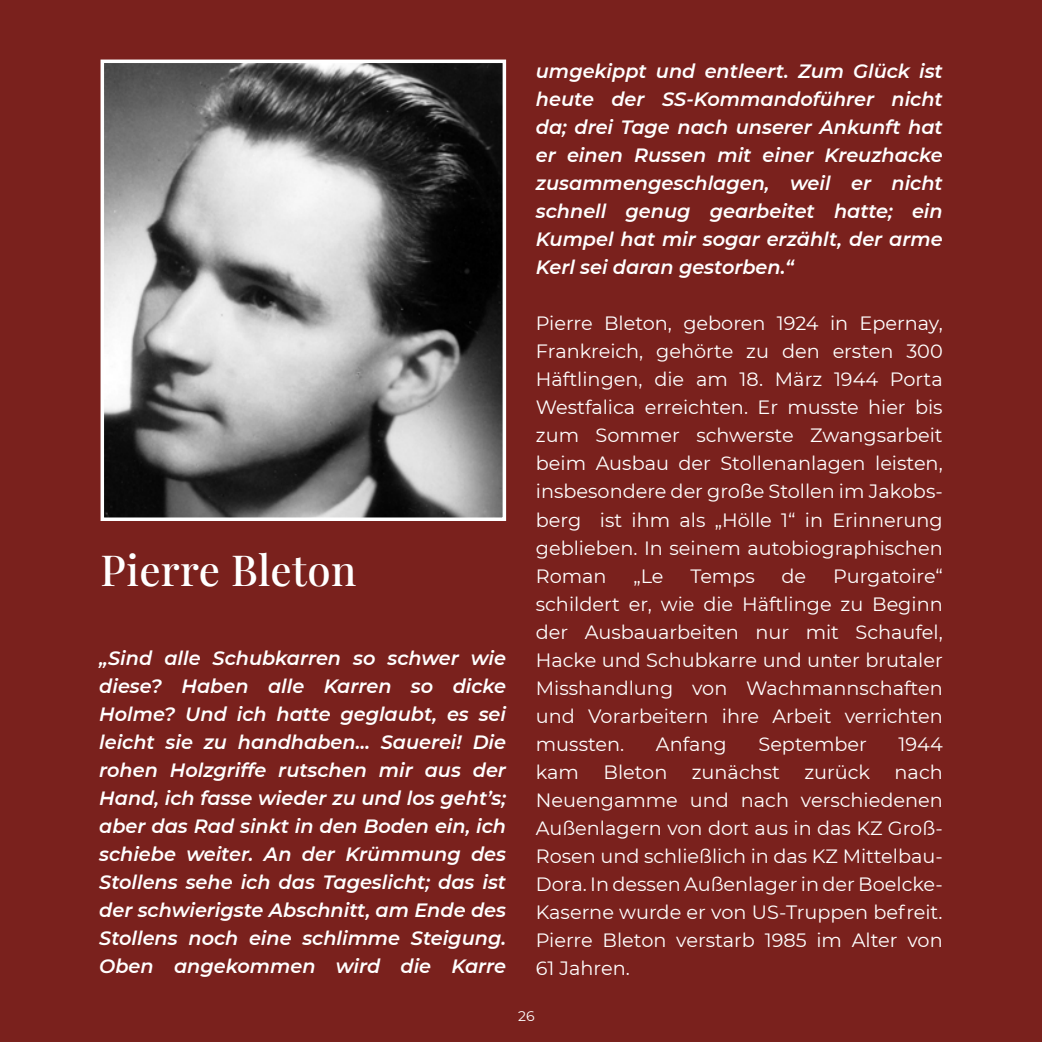
<style>
.page{position:relative;width:1042px;height:1042px;background:#7a211d}
.page>*{position:absolute;margin:0;border:0;box-sizing:border-box;transform-origin:0 0}
.t1{font:500 42px "Playfair Display";letter-spacing:.01em;color:#fff}
.t2{font:19.25px/28px "Montserrat";color:#fff;text-align:justify}
.t3{font:italic 600 19.25px/28px "Montserrat";color:#fff;text-align:justify}
.t4{font:14px "Montserrat";color:#fff}
</style>
<div class="page">
<img style="left:106px;top:65px;width:395px;height:451px">
<div style="left:101px;top:60px;width:405px;height:461px;border:4px solid #fff"></div>
<h1 class="t1" style="left:101px;top:537px;width:257px">Pierre Bleton</h1>
<p class="t3" style="left:99px;top:643px;width:408px">„Sind alle Schubkarren so schwer wie diese? Haben alle Karren so dicke Holme? Und ich hatte geglaubt, es sei leicht sie zu handhaben… Sauerei! Die rohen Holzgriffe rutschen mir aus der Hand, ich fasse wieder zu und los geht’s; aber das Rad sinkt in den Boden ein, ich schiebe weiter. An der Krümmung des Stollens sehe ich das Tageslicht; das ist der schwierigste Abschnitt, am Ende des Stollens noch eine schlimme Steigung.<br>Oben angekommen wird die Karre</p>
<p class="t3" style="left:536px;top:57px;width:408px">umgekippt und entleert. Zum Glück ist heute der SS-Kommandoführer nicht da; drei Tage nach unserer Ankunft hat er einen Russen mit einer Kreuzhacke zusammengeschlagen, weil er nicht schnell genug gearbeitet hatte; ein Kumpel hat mir sogar erzählt, der arme Kerl sei daran gestorben.“</p>
<p class="t2" style="left:536px;top:309px;width:408px">Pierre Bleton, geboren 1924 in Epernay, Frankreich, gehörte zu den ersten 300<br>Häftlingen, die am 18. März 1944 Porta Westfalica erreichten. Er musste hier bis zum Sommer schwerste Zwangsarbeit beim Ausbau der Stollenanlagen leisten, insbesondere der große Stollen im Jakobs&shy;berg ist ihm als „Hölle 1“ in Erinnerung geblieben. In seinem autobiographischen Roman</p>
<p class="t2" style="left:536px;top:561px;width:408px;text-indent:297px">Purgatoire“ schildert er, wie die Häftlinge zu Beginn der Ausbauarbeiten nur mit Schaufel, Hacke und Schubkarre und unter brutaler Misshandlung von Wachmannschaften und Vorarbeitern ihre Arbeit verrichten mussten.</p>
<p class="t2" style="left:633px;top:561px;width:32px">„Le</p>
<p class="t2" style="left:690px;top:561px;width:66px">Temps</p>
<p class="t2" style="left:781px;top:561px;width:26px">de</p>
<p class="t2" style="left:656px;top:729px;width:72px">Anfang</p>
<p class="t2" style="left:758px;top:729px;width:110px">September</p>
<p class="t2" style="left:898px;top:729px;width:46px">1944</p>
<p class="t2" style="left:536px;top:757px;width:408px;text-indent:359px">nach Neuengamme und nach verschiedenen Außenlagern von dort aus in das KZ Groß-Rosen und schließlich in das KZ Mittelbau-Dora. In dessen Außenlager in der Boelcke-Kaserne wurde er von US-Truppen befreit.<br>Pierre Bleton verstarb 1985 im Alter von 61 Jahren.</p>
<p class="t2" style="left:536px;top:757px;width:45px">kam</p>
<p class="t2" style="left:603px;top:757px;width:65px">Bleton</p>
<p class="t2" style="left:692px;top:757px;width:90px">zunächst</p>
<p class="t2" style="left:804px;top:757px;width:67px">zurück</p>
<p class="t4" style="left:518px;top:1006px;width:18px">26</p>
</div>
